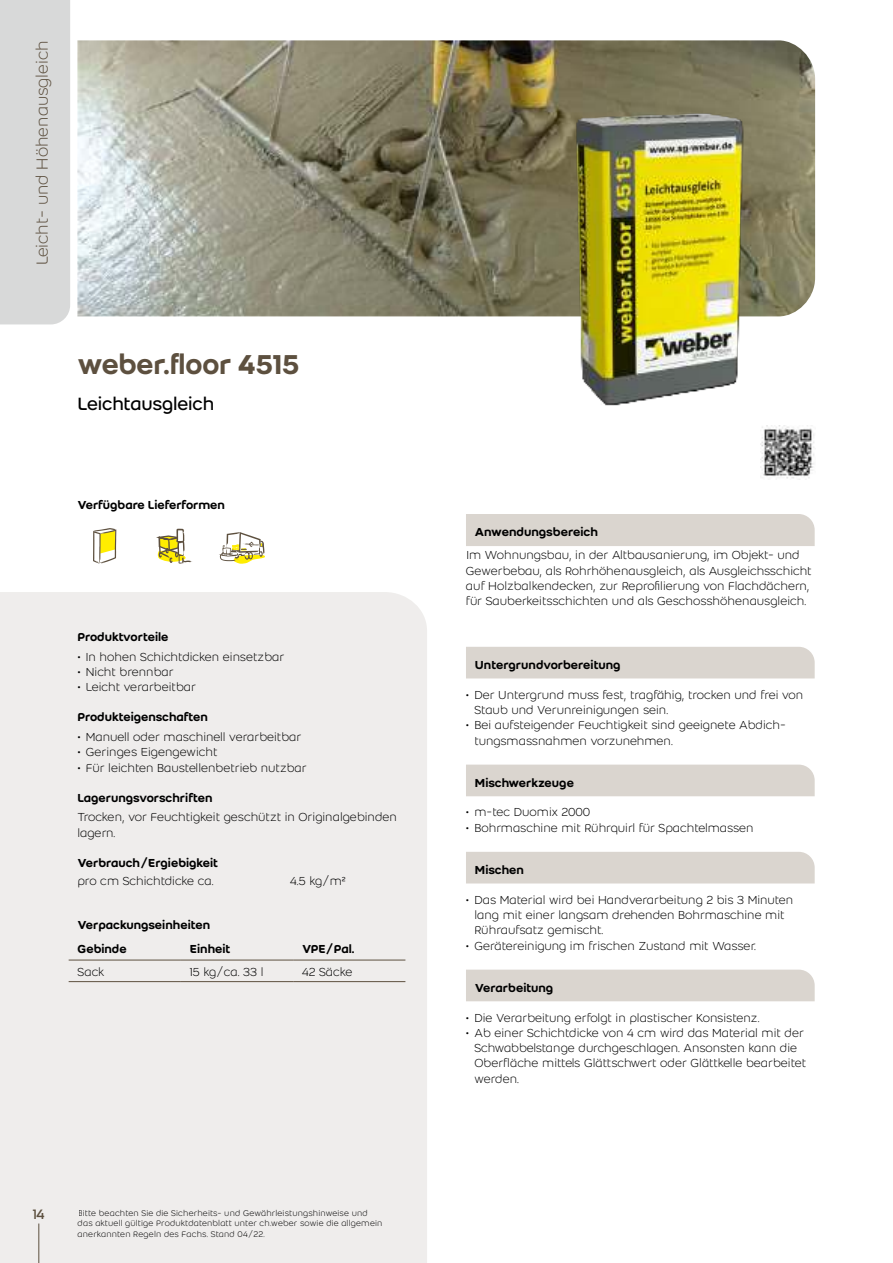
<style>
.page{position:relative;width:893px;height:1263px;background:#fff}
.page>*{position:absolute;margin:0;border:0;box-sizing:border-box;transform-origin:0 0}
.t1{font:500 30px "Weber";letter-spacing:-.01em;color:#5d503f}
.t2{font:19.5px "Weber";letter-spacing:-.015em;color:#000}
.t3{font:300 17.7px "Weber";color:#5d503f}
.t4{font:15px "Weber";color:#5d503f}
.t5{font:300 12.75px/15.3px "Weber";color:#000}
.t6{font:500 12.75px/24px "Weber";color:#000}
.t7{font:300 9px/10.5px "Weber";letter-spacing:.01em;color:#000}
</style>
<div class="page">
<div style="left:0;top:592px;width:427px;height:671px;background:#efedec"></div>
<div style="left:0;top:0;width:70px;height:324px;background:#d8d9d9"></div>
<hr style="left:38px;top:1223px;width:1px;height:40px;background:#5d503f">
<img style="left:77px;top:40px;width:738px;height:276px">
<img style="left:566px;top:104px;width:187px;height:302px">
<svg style="left:93px;top:528px;width:23px;height:36px"></svg>
<svg style="left:156px;top:529px;width:36px;height:35px"></svg>
<svg style="left:219px;top:532px;width:46px;height:32px"></svg>
<div style="left:466px;top:514px;width:349px;height:32px;background:#dad5cf"></div>
<div style="left:466px;top:647px;width:349px;height:31px;background:#dad5cf"></div>
<div style="left:466px;top:765px;width:349px;height:31px;background:#dad5cf"></div>
<div style="left:466px;top:852px;width:349px;height:31px;background:#dad5cf"></div>
<div style="left:466px;top:970px;width:349px;height:31px;background:#dad5cf"></div>
<img style="left:761px;top:425px;width:53px;height:54px">
<hr style="left:69px;top:960px;width:112px;height:1px;background:#5d503f">
<hr style="left:181px;top:960px;width:112px;height:1px;background:#5d503f">
<hr style="left:293px;top:960px;width:112px;height:1px;background:#5d503f">
<hr style="left:69px;top:981px;width:112px;height:1px;background:#5d503f">
<hr style="left:181px;top:981px;width:112px;height:1px;background:#5d503f">
<hr style="left:293px;top:981px;width:112px;height:1px;background:#5d503f">
<h3 class="t3" style="left:33px;top:265px;width:227px;rotate:-90deg">Leicht- und Höhenausgleich</h3>
<h1 class="t1" style="left:77px;top:349px;width:224px">weber.floor 4515</h1>
<h2 class="t2" style="left:77px;top:395px;width:138px">Leichtausgleich</h2>
<p class="t6" style="left:77px;top:493px;width:149px">Verfügbare Lieferformen</p>
<p class="t6" style="left:77px;top:625px;width:93px">Produktvorteile</p>
<p class="t5" style="left:77px;top:649px;width:208px">• In hohen Schichtdicken einsetzbar</p>
<p class="t5" style="left:77px;top:664px;width:98px">• Nicht brennbar</p>
<p class="t5" style="left:77px;top:680px;width:120px">• Leicht verarbeitbar</p>
<p class="t6" style="left:77px;top:705px;width:132px">Produkteigenschaften</p>
<p class="t5" style="left:77px;top:729px;width:225px">• Manuell oder maschinell verarbeitbar</p>
<p class="t5" style="left:77px;top:745px;width:142px">• Geringes Eigengewicht</p>
<p class="t5" style="left:77px;top:760px;width:231px">• Für leichten Baustellenbetrieb nutzbar</p>
<p class="t6" style="left:77px;top:786px;width:137px">Lagerungsvorschriften</p>
<p class="t5" style="left:77px;top:810px;width:321px">Trocken, vor Feuchtigkeit geschützt in Originalgebinden lagern.</p>
<p class="t6" style="left:77px;top:851px;width:142px">Verbrauch / Ergiebigkeit</p>
<p class="t5" style="left:77px;top:873px;width:138px">pro cm Schichtdicke ca.</p>
<p class="t5" style="left:290px;top:873px;width:57px">4.5 kg / m²</p>
<p class="t6" style="left:78px;top:913px;width:134px">Verpackungseinheiten<br>Gebinde</p>
<p class="t6" style="left:190px;top:937px;width:42px">Einheit</p>
<p class="t6" style="left:302px;top:937px;width:54px">VPE / Pal.</p>
<p class="t5" style="left:78px;top:964px;width:28px">Sack</p>
<p class="t5" style="left:190px;top:964px;width:75px">15 kg / ca. 33 l</p>
<p class="t5" style="left:302px;top:964px;width:52px">42 Säcke</p>
<p class="t4" style="left:33px;top:1207px;width:14px">14</p>
<p class="t7" style="left:78px;top:1208px;width:306px;text-indent:5px">itte beachten Sie die Sicherheits- und Gewährleistungshinweise und das aktuell gültige Produktdatenblatt unter ch.weber sowie die allgemein anerkannten Regeln des Fachs. Stand 04 / 22.</p>
<p class="t6" style="left:475px;top:520px;width:125px">Anwendungsbereich</p>
<p class="t5" style="left:466px;top:548px;width:347px">Im Wohnungsbau, in der Altbausanierung, im Objekt- und Gewerbebau, als Rohrhöhenausgleich, als Ausgleichsschicht auf Holzbalkendecken, zur Reprofilierung von Flachdächern, für Sauberkeitsschichten und als Geschosshöhenausgleich.</p>
<p class="t6" style="left:475px;top:653px;width:147px">Untergrundvorbereitung</p>
<p class="t5" style="left:474px;top:687px;width:330px;text-indent:-9px">• Der Untergrund muss fest, tragfähig, trocken und frei von<br>Staub und Verunreinigungen sein.</p>
<p class="t5" style="left:474px;top:718px;width:313px;text-indent:-9px">• Bei aufsteigender Feuchtigkeit sind geeignete Abdich&shy;tungsmassnahmen vorzunehmen.</p>
<p class="t6" style="left:475px;top:771px;width:101px">Mischwerkzeuge</p>
<p class="t5" style="left:466px;top:805px;width:126px">• m-tec Duomix 2000</p>
<p class="t5" style="left:466px;top:820px;width:289px">• Bohrmaschine mit Rührquirl für Spachtelmassen</p>
<p class="t6" style="left:475px;top:858px;width:51px">Mischen</p>
<p class="t5" style="left:474px;top:892px;width:320px;text-indent:-9px">• Das Material wird bei Handverarbeitung 2 bis 3 Minuten lang mit einer langsam drehenden Bohrmaschine mit<br>Rühraufsatz gemischt.</p>
<p class="t5" style="left:466px;top:938px;width:291px">• Gerätereinigung im frischen Zustand mit Wasser.</p>
<p class="t6" style="left:475px;top:976px;width:80px">Verarbeitung</p>
<p class="t5" style="left:466px;top:1010px;width:295px">• Die Verarbeitung erfolgt in plastischer Konsistenz.</p>
<p class="t5" style="left:474px;top:1025px;width:333px;text-indent:-9px">• Ab einer Schichtdicke von 4 cm wird das Material mit der Schwabbelstange durchgeschlagen. Ansonsten kann die Oberfläche mittels Glättschwert oder Glättkelle bearbeitet werden.</p>
</div>
